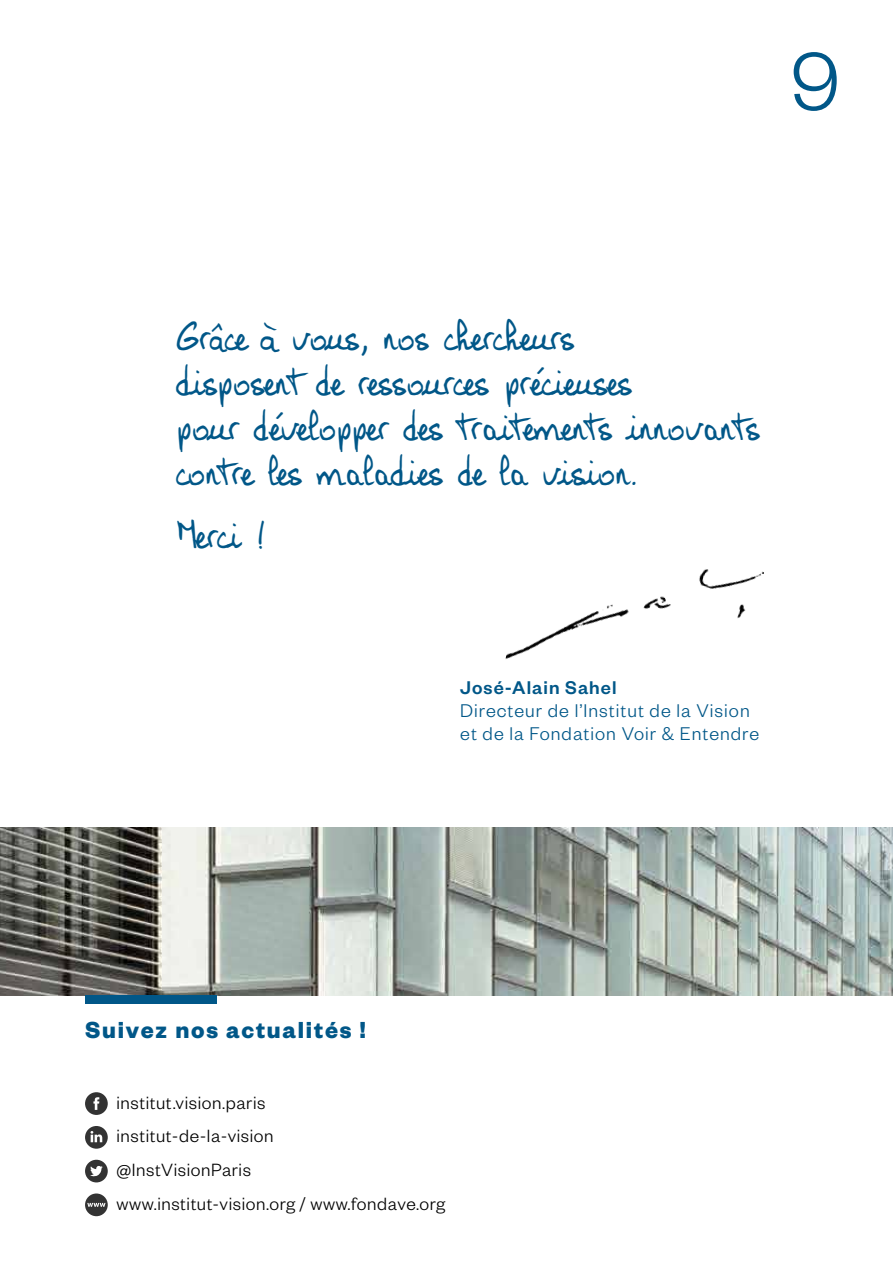
<style>
.page{position:relative;width:893px;height:1263px;background:#fff}
.page>*{position:absolute;margin:0;border:0;box-sizing:border-box;transform-origin:0 0}
.t1{font:300 90px "Founders Grotesk";color:#015788}
.t2{font:35.25px/45px "Art Lydia Script";color:#015788;scale:1.15 1}
.t3{font:700 25.5px "Founders Grotesk";letter-spacing:.07em;color:#015788}
.t4{font:300 20.25px/23.2px "Founders Grotesk";letter-spacing:.05em;color:#015788}
.t5{font:500 20.25px "Founders Grotesk";letter-spacing:.05em;color:#015788}
.t6{font:300 19.5px/33.8px "Founders Grotesk";letter-spacing:.03em;color:#000}
</style>
<div class="page">
<img style="left:505px;top:569px;width:259px;height:90px">
<div style="left:85px;top:1092px;width:23px;height:23px;background:#333;border-radius:50%"></div>
<svg style="left:93px;top:1097px;width:6px;height:13px"></svg>
<svg style="left:85px;top:1126px;width:23px;height:23px"></svg>
<svg style="left:91px;top:1131px;width:11px;height:11px"></svg>
<div style="left:85px;top:1160px;width:23px;height:22px;background:#333;border-radius:50%"></div>
<svg style="left:90px;top:1166px;width:13px;height:10px"></svg>
<div style="left:85px;top:1193px;width:23px;height:23px;background:#333;border-radius:50%"></div>
<svg style="left:87px;top:1203px;width:18px;height:4px"></svg>
<img style="left:0;top:827px;width:893px;height:168px">
<div style="left:85px;top:995px;width:132px;height:9px;background:#015788"></div>
<h1 class="t1" style="left:791px;top:27px;width:50px">9</h1>
<p class="t2" style="left:176px;top:316px;width:509px">Grâce à vous, nos chercheurs<br>disposent de ressources précieuses<br>pour développer des traitements innovants contre les maladies de la vision.</p>
<p class="t2" style="left:176px;top:514px;width:79px">Merci !</p>
<p class="t5" style="left:460px;top:675px;width:158px">José-Alain Sahel</p>
<p class="t4" style="left:460px;top:698px;width:300px">Directeur de l’Institut de la Vision et de la Fondation Voir &amp; Entendre</p>
<p class="t3" style="left:85px;top:1014px;width:282px">Suivez nos actualités !</p>
<p class="t6" style="left:117px;top:1084px;width:330px">institut.vision.paris<br>institut-de-la-vision<br>@InstVisionParis<br>www.institut-vision.org / www.fondave.org</p>
</div>
